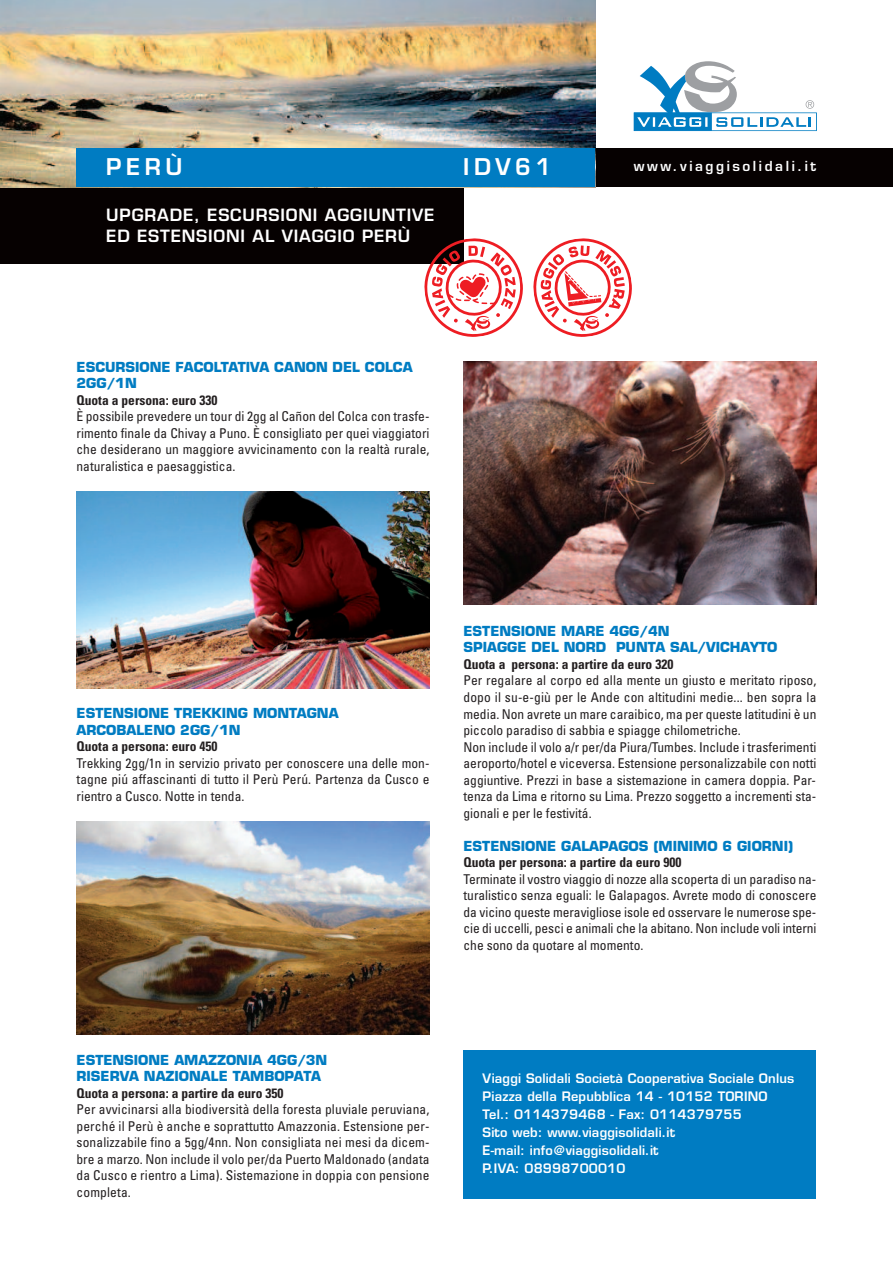
<style>
.page{position:relative;width:893px;height:1263px;background:#fff}
.page>*{position:absolute;margin:0;border:0;box-sizing:border-box;transform-origin:0 0}
.t1{font:600 22.5px "Eurostile";letter-spacing:.2em;color:#fff}
.t2{font:600 16.5px/21px "Eurostile";letter-spacing:.05em;color:#fff}
.t3{font:condensed 13.5px/16.5px "Univers";color:#231f20;text-align:justify}
.t4{font:700 13.5px/16.5px "Eurostile";color:#007cc2}
.t5{font:700 condensed 13.5px "Univers";color:#231f20}
.t6{font:600 13.5px "Eurostile";letter-spacing:.19em;color:#fff}
.t7{font:600 12.75px/18px "Eurostile";letter-spacing:.015em;color:#fff}
</style>
<div class="page">
<div style="left:595px;top:149px;width:298px;height:38px;background:#060101"></div>
<svg style="left:634px;top:61px;width:183px;height:70px"></svg>
<div style="left:463px;top:1050px;width:353px;height:149px;background:#007cc2"></div>
<div style="left:0;top:187px;width:463px;height:77px;background:#060101"></div>
<img style="left:0;top:0;width:595px;height:187px">
<div style="left:77px;top:149px;width:518px;height:38px;background:#007cc2"></div>
<svg style="left:424px;top:235px;width:208px;height:102px"></svg>
<img style="left:77px;top:821px;width:352px;height:214px">
<img style="left:463px;top:361px;width:353px;height:244px">
<img style="left:77px;top:491px;width:352px;height:197px">
<h1 class="t1" style="left:106px;top:159px;width:78px">PERÙ</h1>
<h1 class="t1" style="left:463px;top:159px;width:90px">IDV61</h1>
<p class="t2" style="left:106px;top:206px;width:329px">UPGRADE, ESCURSIONI AGGIUNTIVE<br>ED ESTENSIONI AL VIAGGIO PERÙ</p>
<p class="t4" style="left:77px;top:360px;width:338px">ESCURSIONE FACOLTATIVA CANON DEL COLCA<br>2GG/1N</p>
<p class="t5" style="left:77px;top:395px;width:142px">Quota a persona: euro 330</p>
<p class="t3" style="left:77px;top:409px;width:354px">È possibile prevedere un tour di 2gg al Cañon del Colca con trasfe&shy;rimento finale da Chivay a Puno. È consigliato per quei viaggiatori che desiderano un maggiore avvicinamento con la realtà rurale, naturalistica e paesaggistica.</p>
<p class="t6" style="left:634px;top:161px;width:184px">www.viaggisolidali.it</p>
<p class="t4" style="left:77px;top:706px;width:264px">ESTENSIONE TREKKING MONTAGNA<br>ARCOBALENO 2GG/1N</p>
<p class="t5" style="left:77px;top:741px;width:142px">Quota a persona: euro 450</p>
<p class="t3" style="left:77px;top:756px;width:354px">Trekking 2gg/1n in servizio privato per conoscere una delle mon&shy;tagne piú affascinanti di tutto il Perù Perú. Partenza da Cusco e rientro a Cusco. Notte in tenda.</p>
<p class="t4" style="left:463px;top:624px;width:316px">ESTENSIONE MARE 4GG/4N<br>SPIAGGE DEL NORD PUNTA SAL/VICHAYTO</p>
<p class="t5" style="left:463px;top:659px;width:211px">Quota a persona: a partire da euro 320</p>
<p class="t3" style="left:463px;top:673px;width:354px;text-align:left">Per regalare al corpo ed alla mente un giusto e meritato riposo, dopo il su-e-giù per le Ande con altitudini medie... ben sopra la media. Non avrete un mare caraibico, ma per queste latitudini è un piccolo paradiso di sabbia e spiagge chilometriche.<br>Non include il volo a/r per/da Piura/Tumbes. Include i trasferimenti aeroporto/hotel e viceversa. Estensione personalizzabile con notti aggiuntive. Prezzi in base a sistemazione in camera doppia. Par&shy;tenza da Lima e ritorno su Lima. Prezzo soggetto a incrementi sta&shy;gionali e per le festivitá.</p>
<p class="t4" style="left:463px;top:839px;width:331px">ESTENSIONE GALAPAGOS (MINIMO 6 GIORNI)</p>
<p class="t5" style="left:463px;top:857px;width:220px">Quota per persona: a partire da euro 900</p>
<p class="t3" style="left:463px;top:871px;width:354px">Terminate il vostro viaggio di nozze alla scoperta di un paradiso na&shy;turalistico senza eguali: le Galapagos. Avrete modo di conoscere da vicino queste meravigliose isole ed osservare le numerose spe&shy;cie di uccelli, pesci e animali che la abitano. Non include voli interni che sono da quotare al momento.</p>
<p class="t4" style="left:77px;top:1053px;width:252px">ESTENSIONE AMAZZONIA 4GG/3N<br>RISERVA NAZIONALE TAMBOPATA</p>
<p class="t5" style="left:77px;top:1088px;width:208px">Quota a persona: a partire da euro 350</p>
<p class="t3" style="left:77px;top:1102px;width:355px">Per avvicinarsi alla biodiversità della foresta pluviale peruviana, perché il Perù è anche e soprattutto Amazzonia. Estensione per&shy;sonalizzabile fino a 5gg/4nn. Non consigliata nei mesi da dicem&shy;bre a marzo. Non include il volo per/da Puerto Maldonado (andata da Cusco e rientro a Lima). Sistemazione in doppia con pensione completa.</p>
<p class="t7" style="left:483px;top:1071px;width:313px">Viaggi Solidali Società Cooperativa Sociale Onlus Piazza della Repubblica 14 - 10152 TORINO Tel.: 0114379468 - Fax: 0114379755<br>Sito web: www.viaggisolidali.it<br>E-mail: info@viaggisolidali.it<br>P.IVA: 08998700010</p>
</div>
